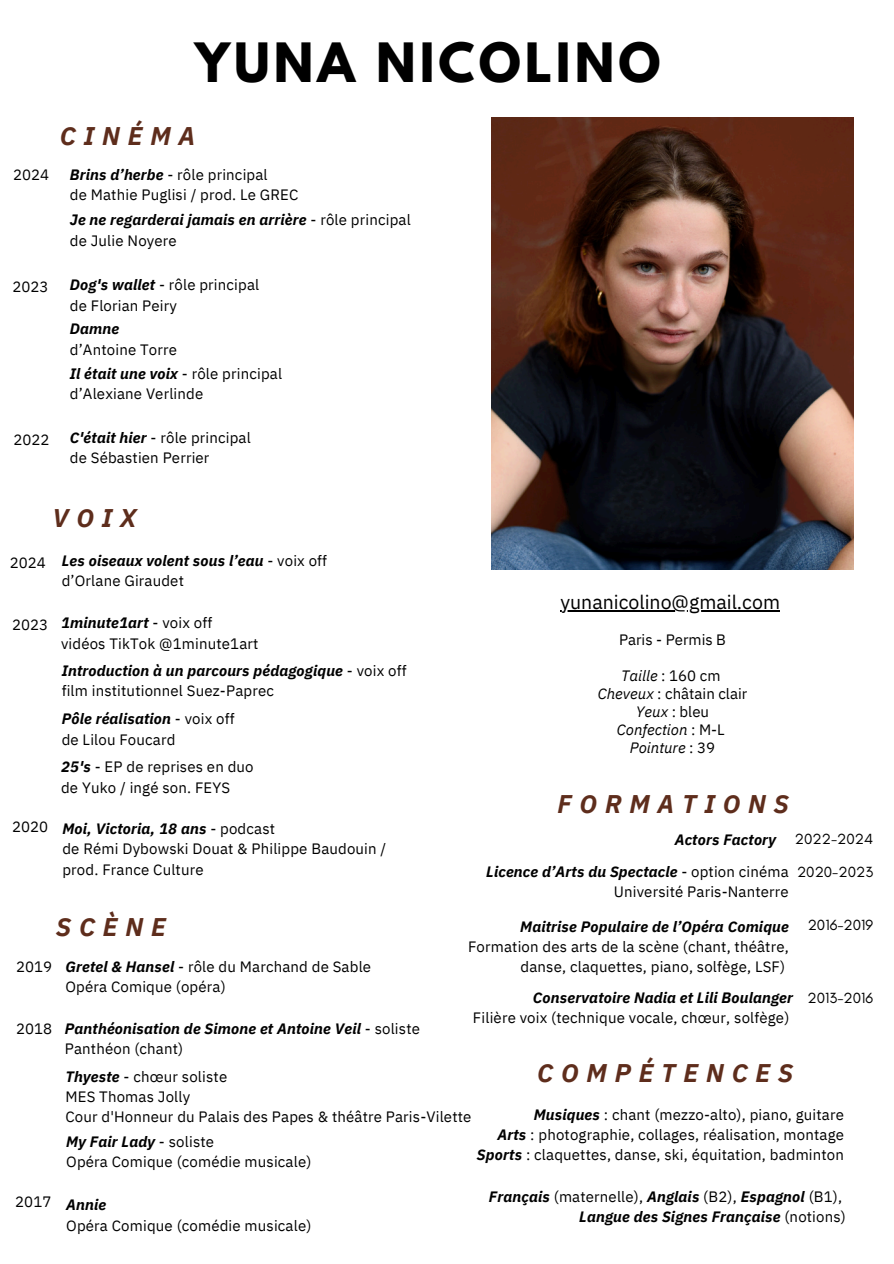
<style>
.page{position:relative;width:894px;height:1264px;background:#fff}
.page>*{position:absolute;margin:0;border:0;box-sizing:border-box;transform-origin:0 0}
.t1{font:700 48px "League Spartan";letter-spacing:.085em;color:#000}
.t2{font:italic 700 25.5px "IBM Plex Sans";letter-spacing:.305em;color:#5e2d1c}
.t3{font:19.5px "IBM Plex Sans";color:#000}
.t4{font:15px/18px "IBM Plex Sans";letter-spacing:.01em;color:#000;text-align:center}
.t5{font:italic 700 15px "IBM Plex Sans";letter-spacing:.01em;color:#000}
.t6{font:italic 15px "IBM Plex Sans";color:#000}
.t7{font:15px "Glacial Indifference";color:#000}
.s1{font-weight:700;font-style:italic}
.s2{font-weight:400;font-style:normal}
.s3{font-style:normal}
.s4{font-style:italic}
</style>
<div class="page">
<img style="left:491px;top:117px;width:362px;height:453px">
<hr style="left:560px;top:610px;width:219px;height:1px;background:#000">
<p class="t1" style="left:195px;top:38px;width:467px">YUNA NICOLINO</p>
<p class="t4" style="left:13px;top:165px;width:37px">2024</p>
<p class="t4" style="left:13px;top:277px;width:37px">2023</p>
<p class="t4" style="left:13px;top:430px;width:37px">2022</p>
<p class="t2" style="left:60px;top:119px;width:137px">CINÉMA</p>
<p class="t4" style="left:70px;top:165px;width:199px"><span class="s1">Brins d’herbe</span> - rôle principal</p>
<p class="t4" style="left:70px;top:186px;width:230px">de Mathie Puglisi / prod. Le GREC</p>
<p class="t5" style="left:70px;top:210px;width:342px">Je ne regarderai jamais en arrière <span class="s2">- rôle principal</span></p>
<p class="t4" style="left:70px;top:231px;width:108px">de Julie Noyere</p>
<p class="t4" style="left:70px;top:276px;width:191px"><span class="s1">Dog's wallet</span> - rôle principal</p>
<p class="t4" style="left:70px;top:296px;width:109px">de Florian Peiry</p>
<h2 class="t5" style="left:70px;top:319px;width:51px">Damne</h2>
<p class="t4" style="left:70px;top:340px;width:109px">d’Antoine Torre</p>
<p class="t5" style="left:70px;top:363px;width:214px">Il était une voix <span class="s2">- rôle principal</span></p>
<p class="t4" style="left:70px;top:384px;width:135px">d’Alexiane Verlinde</p>
<p class="t4" style="left:70px;top:428px;width:182px"><span class="s1">C'était hier</span> - rôle principal</p>
<p class="t4" style="left:70px;top:449px;width:141px">de Sébastien Perrier</p>
<p class="t4" style="left:10px;top:553px;width:37px">2024</p>
<p class="t4" style="left:12px;top:615px;width:37px">2023</p>
<p class="t2" style="left:52px;top:501px;width:85px">VOIX</p>
<p class="t5" style="left:62px;top:550px;width:267px">Les oiseaux volent sous l’eau <span class="s2">- voix off</span></p>
<p class="t4" style="left:62px;top:571px;width:124px">d’Orlane Giraudet</p>
<h2 class="t5" style="left:61px;top:613px;width:153px">1minute1art <span class="s2">- voix off</span></h2>
<p class="t4" style="left:61px;top:634px;width:199px">vidéos TikTok @1minute1art</p>
<h4 class="t5" style="left:62px;top:661px;width:346px">Introduction à un parcours pédagogique <span class="s2">- voix off</span></h4>
<p class="t4" style="left:62px;top:682px;width:214px">film institutionnel Suez-Paprec</p>
<p class="t5" style="left:62px;top:709px;width:174px">Pôle réalisation <span class="s2">- voix off</span></p>
<p class="t4" style="left:62px;top:730px;width:115px">de Lilou Foucard</p>
<p class="t4" style="left:61px;top:757px;width:194px"><span class="s1">25's</span> - EP de reprises en duo</p>
<p class="t4" style="left:61px;top:778px;width:171px">de Yuko / ingé son. FEYS</p>
<p class="t4" style="left:12px;top:817px;width:37px">2020</p>
<h2 class="t5" style="left:62px;top:818px;width:214px">Moi, Victoria, 18 ans <span class="s2">- podcast</span></h2>
<p class="t4" style="left:62px;top:839px;width:325px">de Rémi Dybowski Douat &amp; Philippe Baudouin /</p>
<p class="t4" style="left:62px;top:860px;width:143px">prod. France Culture</p>
<p class="t3" style="left:560px;top:589px;width:221px">yunanicolino@gmail.com</p>
<p class="t4" style="left:619px;top:630px;width:108px">Paris - Permis B</p>
<p class="t6" style="left:621px;top:665px;width:101px">Taille <span class="s3">: 160 cm</span></p>
<h2 class="t4" style="left:597px;top:684px;width:151px"><span class="s4">Cheveux</span> : châtain clair<br><span class="s4">Yeux</span> : bleu</h2>
<p class="t6" style="left:616px;top:719px;width:109px">Confection <span class="s3">: M-L</span></p>
<p class="t6" style="left:629px;top:737px;width:87px">Pointure <span class="s3">: 39</span></p>
<p class="t2" style="left:557px;top:786px;width:233px">FORMATIONS</p>
<p class="t5" style="left:674px;top:830px;width:103px">Actors Factory</p>
<p class="t7" style="left:794px;top:829px;width:80px">2022-2024</p>
<p class="t5" style="left:486px;top:861px;width:304px">Licence d’Arts du Spectacle <span class="s2">- option cinéma</span></p>
<p class="t4" style="left:613px;top:882px;width:176px">Université Paris-Nanterre</p>
<p class="t7" style="left:796px;top:863px;width:78px">2020-2023</p>
<p class="t2" style="left:56px;top:910px;width:111px">SCÈNE</p>
<p class="t4" style="left:65px;top:956px;width:307px"><span class="s1">Gretel &amp; Hansel</span> - rôle du Marchand de Sable</p>
<p class="t4" style="left:65px;top:977px;width:162px">Opéra Comique (opéra)</p>
<p class="t5" style="left:65px;top:1018px;width:356px">Panthéonisation de Simone et Antoine Veil <span class="s2">- soliste</span></p>
<p class="t4" style="left:65px;top:1039px;width:120px">Panthéon (chant)</p>
<p class="t4" style="left:65px;top:1066px;width:163px"><span class="s1">Thyeste</span> - chœur soliste</p>
<p class="t4" style="left:65px;top:1087px;width:126px">MES Thomas Jolly</p>
<p class="t4" style="left:65px;top:1107px;width:407px">Cour d'Honneur du Palais des Papes &amp; théâtre Paris-Vilette</p>
<p class="t5" style="left:520px;top:916px;width:270px">Maitrise Populaire de l’Opéra Comique</p>
<p class="t7" style="left:807px;top:915px;width:67px">2016-2019</p>
<p class="t4" style="left:468px;top:936px;width:322px;line-height:20.2px;text-align:right">Formation des arts de la scène (chant, théâtre, danse, claquettes, piano, solfège, LSF)</p>
<p class="t5" style="left:533px;top:987px;width:261px">Conservatoire Nadia et Lili Boulanger</p>
<h2 class="t7" style="left:807px;top:989px;width:67px">2013-2016</h2>
<p class="t4" style="left:473px;top:1008px;width:318px">Filière voix (technique vocale, chœur, solfège)</p>
<p class="t2" style="left:537px;top:1056px;width:257px">COMPÉTENCES</p>
<p class="t4" style="left:16px;top:956px;width:37px">2019</p>
<p class="t4" style="left:16px;top:1019px;width:37px">2018</p>
<p class="t4" style="left:533px;top:1104px;width:312px"><span class="s1">Musiques</span> : chant (mezzo-alto), piano, guitare</p>
<p class="t4" style="left:497px;top:1125px;width:348px"><span class="s1">Arts</span> : photographie, collages, réalisation, montage</p>
<p class="t4" style="left:477px;top:1145px;width:368px"><span class="s1">Sports</span> : claquettes, danse, ski, équitation, badminton</p>
<p class="t5" style="left:66px;top:1131px;width:149px">My Fair Lady <span class="s2">- soliste</span></p>
<p class="t4" style="left:66px;top:1152px;width:246px">Opéra Comique (comédie musicale)</p>
<h3 class="t5" style="left:66px;top:1194px;width:42px">Annie</h3>
<p class="t4" style="left:66px;top:1215px;width:246px">Opéra Comique (comédie musicale)</p>
<p class="t5" style="left:489px;top:1186px;width:354px">Français <span class="s2">(maternelle),</span> Anglais <span class="s2">(B2),</span> Espagnol <span class="s2">(B1),</span></p>
<p class="t5" style="left:579px;top:1206px;width:268px">Langue des Signes Française <span class="s2">(notions)</span></p>
<p class="t4" style="left:15px;top:1192px;width:37px">2017</p>
</div>
